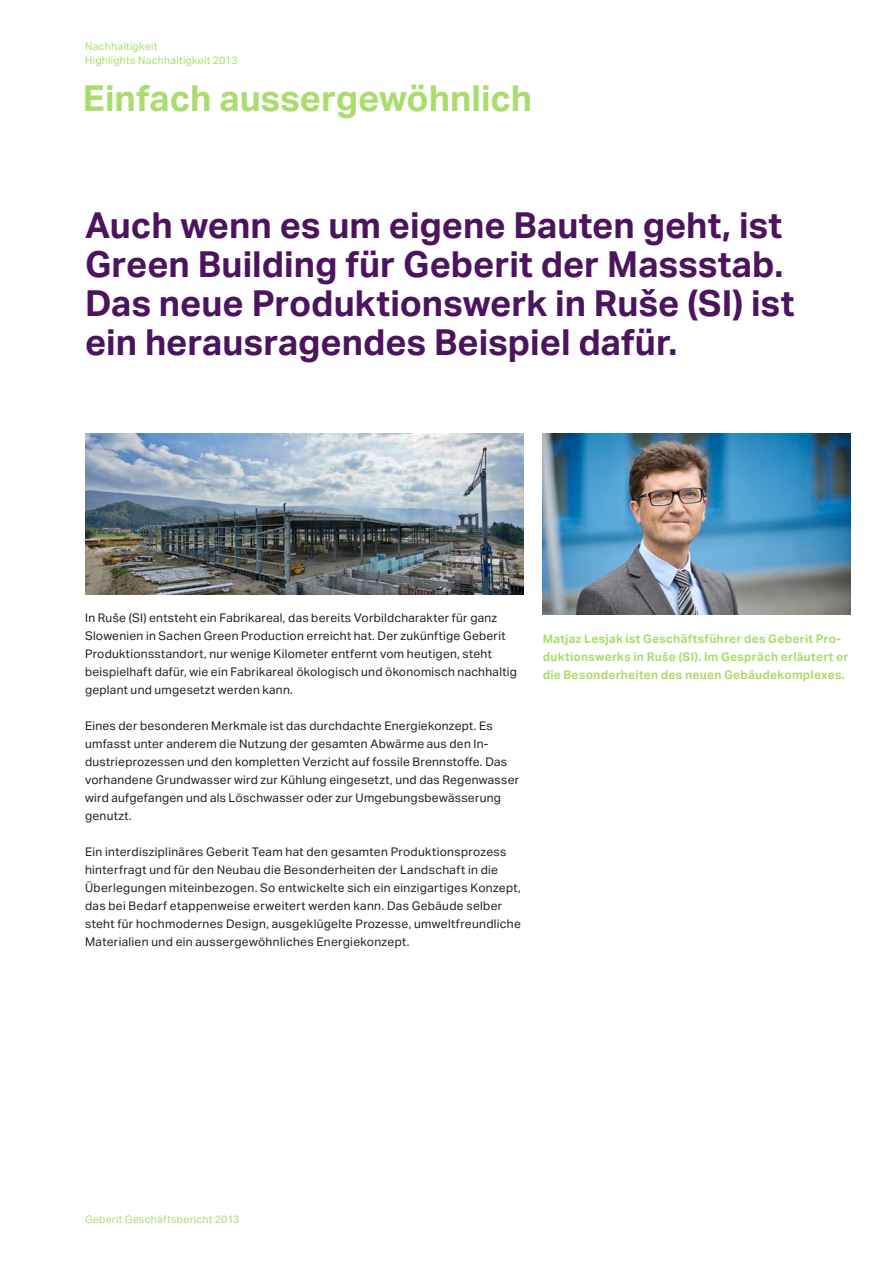
<style>
.page{position:relative;width:893px;height:1263px;background:#fff}
.page>*{position:absolute;margin:0;border:0;box-sizing:border-box;transform-origin:0 0}
.t1{font:700 36px/39px "Aktiv Grotesk Geberit";color:#4c145e}
.t2{font:700 36px "Aktiv Grotesk Geberit";color:#aadd6d}
.t3{font:12px/18px "Aktiv Grotesk Geberit";letter-spacing:.025em;color:#231f20}
.t4{font:700 12px/18px "Aktiv Grotesk Geberit";letter-spacing:.025em;color:#aadd6d}
.t5{font:10.5px/13.5px "Aktiv Grotesk Geberit";letter-spacing:.03em;color:#aadd6d}
</style>
<div class="page">
<img style="left:85px;top:434px;width:439px;height:160px">
<img style="left:543px;top:434px;width:307px;height:181px">
<p class="t5" style="left:85px;top:39px;width:154px">Nachhaltigkeit<br>Highlights Nachhaltigkeit 2013</p>
<h1 class="t2" style="left:83px;top:76px;width:451px">Einfach aussergewöhnlich</h1>
<h1 class="t1" style="left:85px;top:205px;width:711px">Auch wenn es um eigene Bauten geht, ist Green Building für Geberit der Massstab.<br>Das neue Produktionswerk in Ruše (SI) ist ein herausragendes Beispiel dafür.</h1>
<p class="t3" style="left:85px;top:609px;width:433px">In Ruše (SI) entsteht ein Fabrikareal, das bereits Vorbildcharakter für ganz Slowenien in Sachen Green Production erreicht hat. Der zukünftige Geberit Produktionsstandort, nur wenige Kilometer entfernt vom heutigen, steht beispielhaft dafür, wie ein Fabrikareal ökologisch und ökonomisch nachhaltig geplant und umgesetzt werden kann.</p>
<p class="t3" style="left:85px;top:717px;width:436px">Eines der besonderen Merkmale ist das durchdachte Energiekonzept. Es umfasst unter anderem die Nutzung der gesamten Abwärme aus den In&shy;dustrieprozessen und den kompletten Verzicht auf fossile Brennstoffe. Das vorhandene Grundwasser wird zur Kühlung eingesetzt, und das Regenwasser wird aufgefangen und als Löschwasser oder zur Umgebungsbewässerung genutzt.</p>
<p class="t3" style="left:85px;top:843px;width:437px">Ein interdisziplinäres Geberit Team hat den gesamten Produktionsprozess hinterfragt und für den Neubau die Besonderheiten der Landschaft in die Überlegungen miteinbezogen. So entwickelte sich ein einzigartiges Konzept, das bei Bedarf etappenweise erweitert werden kann. Das Gebäude selber steht für hochmodernes Design, ausgeklügelte Prozesse, umweltfreundliche Materialien und ein aussergewöhnliches Energiekonzept.</p>
<p class="t4" style="left:543px;top:630px;width:307px">Matjaz Lesjak ist Geschäftsführer des Geberit Pro&shy;duktionswerks in Ruše (SI). Im Gespräch erläutert er die Besonderheiten des neuen Gebäudekomplexes.</p>
<p class="t5" style="left:85px;top:1212px;width:156px">Geberit Geschäftsbericht 2013</p>
</div>
